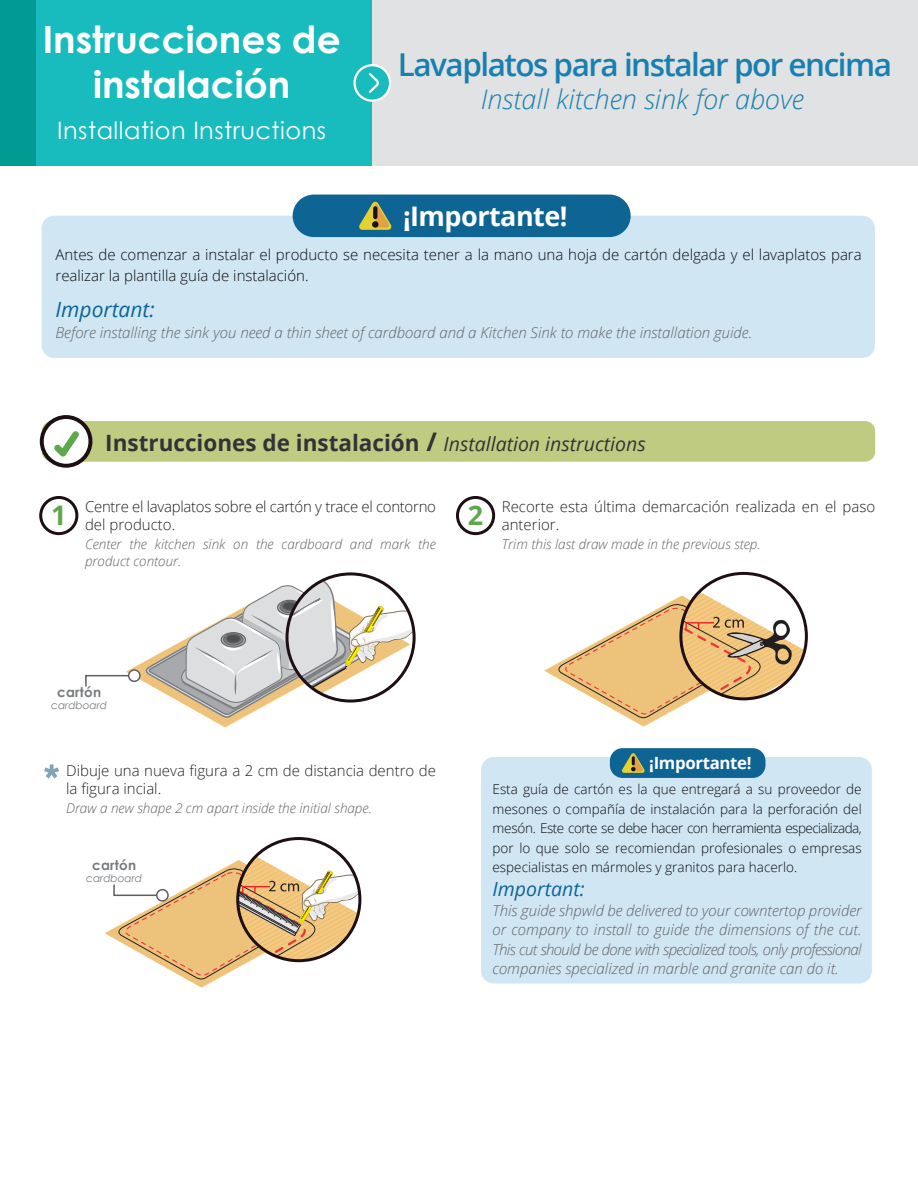
<style>
.page{position:relative;width:918px;height:1188px;background:#fff}
.page>*{position:absolute;margin:0;border:0;box-sizing:border-box;transform-origin:0 0}
.t1{font:700 37.5px/45px "Century Gothic";color:#fff;text-align:center}
.t2{font:600 31.5px "Open Sans";letter-spacing:-.05em;color:#1880b0}
.t3{font:italic 300 27px "Open Sans";color:#1880b0}
.t4{font:700 27px "Open Sans";letter-spacing:-.02em;color:#fff}
.t5{font:700 27px "Open Sans";color:#5ea84c}
.t6{font:24px "Century Gothic";letter-spacing:.02em;color:#fff}
.t7{font:700 22.5px "Open Sans";color:#333237}
.t8{font:italic 21px "Open Sans";color:#0e6594}
.t9{font:italic 19.5px "Open Sans";color:#0e6594}
.t10{font:700 16.8px "Open Sans";letter-spacing:-.02em;color:#fff}
.t11{font:italic 300 15px/19.5px "Open Sans";color:#636366;text-align:justify}
.t12{font:300 15px/21px "Open Sans";color:#0b090c}
.t13{font:300 15px/18px "Open Sans";color:#231f20}
.t14{font:300 15px/18px "Open Sans";letter-spacing:-.02em;color:#231f20}
.t15{font:300 13.5px/19.5px "Open Sans";color:#0b090c;text-align:justify}
.t16{font:italic 300 13.5px/16.5px "Open Sans";color:#636366}
.t17{font:700 13.5px "Century Gothic";letter-spacing:.02em;color:#797c7e}
.t18{font:italic 10.5px "Century Gothic";color:#797c7e}
.s1{font-size:25.65px}
.s2{font-weight:400;font-style:italic;font-size:19.5px}
</style>
<div class="page">
<div style="left:42px;top:216px;width:833px;height:142px;background:#d0e6f3;border-radius:13px"></div>
<div style="left:293px;top:195px;width:338px;height:42px;background:#0e6594;border-radius:21px"></div>
<svg style="left:359px;top:202px;width:33px;height:28px"></svg>
<svg style="left:373px;top:206px;width:4px;height:13px"></svg>
<div style="left:372px;top:221px;width:6px;height:7px;background:#1d0f13;border-radius:50%"></div>
<div style="left:481px;top:757px;width:391px;height:227px;background:#d0e6f3;border-radius:13px"></div>
<div style="left:610px;top:748px;width:155px;height:30px;background:#0e6594;border-radius:13px"></div>
<svg style="left:622px;top:753px;width:23px;height:20px"></svg>
<div style="left:42px;top:421px;width:833px;height:41px;background:#bfcb80;border-radius:10px"></div>
<svg style="left:40px;top:415px;width:52px;height:53px"></svg>
<div style="left:0;top:0;width:372px;height:166px;background:#19bcbe"></div>
<div style="left:0;top:0;width:36px;height:166px;background:#009c93"></div>
<div style="left:372px;top:1px;width:545px;height:165px;background:#e1e2e3"></div>
<svg style="left:355px;top:65px;width:35px;height:36px"></svg>
<div style="left:353px;top:64px;width:38px;height:38px;border:2px solid #fff;border-radius:50%"></div>
<svg style="left:367px;top:71px;width:14px;height:24px"></svg>
<svg style="left:44px;top:764px;width:15px;height:15px"></svg>
<svg style="left:544px;top:573px;width:263px;height:154px"></svg>
<svg style="left:85px;top:579px;width:330px;height:149px"></svg>
<svg style="left:105px;top:839px;width:256px;height:149px"></svg>
<div style="left:39px;top:496px;width:39px;height:39px;border:3px solid #1d0f13;border-radius:50%"></div>
<div style="left:456px;top:496px;width:39px;height:39px;border:3px solid #1d0f13;border-radius:50%"></div>
<h1 class="t1" style="left:43px;top:15px;width:299px">Instrucciones de instalación</h1>
<h3 class="t6" style="left:57px;top:113px;width:270px">Installation Instructions</h3>
<h2 class="t2" style="left:398px;top:43px;width:495px">Lavaplatos para instalar por encima</h2>
<h3 class="t3" style="left:481px;top:80px;width:325px">Install kitchen sink for above</h3>
<h3 class="t4" style="left:403px;top:197px;width:166px">¡Importante!</h3>
<p class="t12" style="left:56px;top:243px;width:808px">Antes de comenzar a instalar el producto se necesita tener a la mano una hoja de cartón delgada y el lavaplatos para realizar la plantilla guía de instalación.</p>
<h3 class="t8" style="left:56px;top:295px;width:101px">Important:</h3>
<p class="t11" style="left:56px;top:322px;width:698px">Before installing the sink you need a thin sheet of cardboard and a Kitchen Sink to make the installation guide.</p>
<h3 class="t7" style="left:105px;top:427px;width:542px">Instrucciones de instalación <span class="s1">/</span> <span class="s2">Installation instructions</span></h3>
<p class="t14" style="left:85px;top:497px;width:352px">Centre el lavaplatos sobre el cartón y trace el contorno del producto.</p>
<p class="t16" style="left:85px;top:536px;width:352px">Center the kitchen sink on the cardboard and mark the product contour.</p>
<h3 class="t5" style="left:51px;top:496px;width:17px">1</h3>
<h3 class="t5" style="left:468px;top:496px;width:17px">2</h3>
<p class="t13" style="left:502px;top:497px;width:375px">Recorte esta última demarcación realizada en el paso anterior.</p>
<p class="t16" style="left:502px;top:536px;width:260px">Trim this last draw made in the previous step.</p>
<p class="t17" style="left:57px;top:682px;width:46px">cartón</p>
<p class="t18" style="left:51px;top:698px;width:57px">cardboard</p>
<p class="t13" style="left:66px;top:761px;width:371px">Dibuje una nueva figura a 2 cm de distancia dentro de la figura incial.</p>
<p class="t16" style="left:66px;top:800px;width:307px">Draw a new shape 2 cm apart inside the initial shape.</p>
<p class="t17" style="left:92px;top:855px;width:46px">cartón</p>
<p class="t18" style="left:86px;top:871px;width:57px">cardboard</p>
<p class="t10" style="left:649px;top:751px;width:104px">¡Importante!</p>
<p class="t15" style="left:493px;top:779px;width:371px">Esta guía de cartón es la que entregará a su proveedor de mesones o compañía de instalación para la perforación del mesón. Este corte se debe hacer con herramienta especializada, por lo que solo se recomiendan profesionales o empresas especialistas en mármoles y granitos para hacerlo.</p>
<h3 class="t9" style="left:493px;top:876px;width:94px">Important:</h3>
<p class="t11" style="left:493px;top:900px;width:371px">This guide shpwld be delivered to your cowntertop provider or company to install to guide the dimensions of the cut.<br>This cut should be done with specialized tools, only professional companies specialized in marble and granite can do it.</p>
</div>
